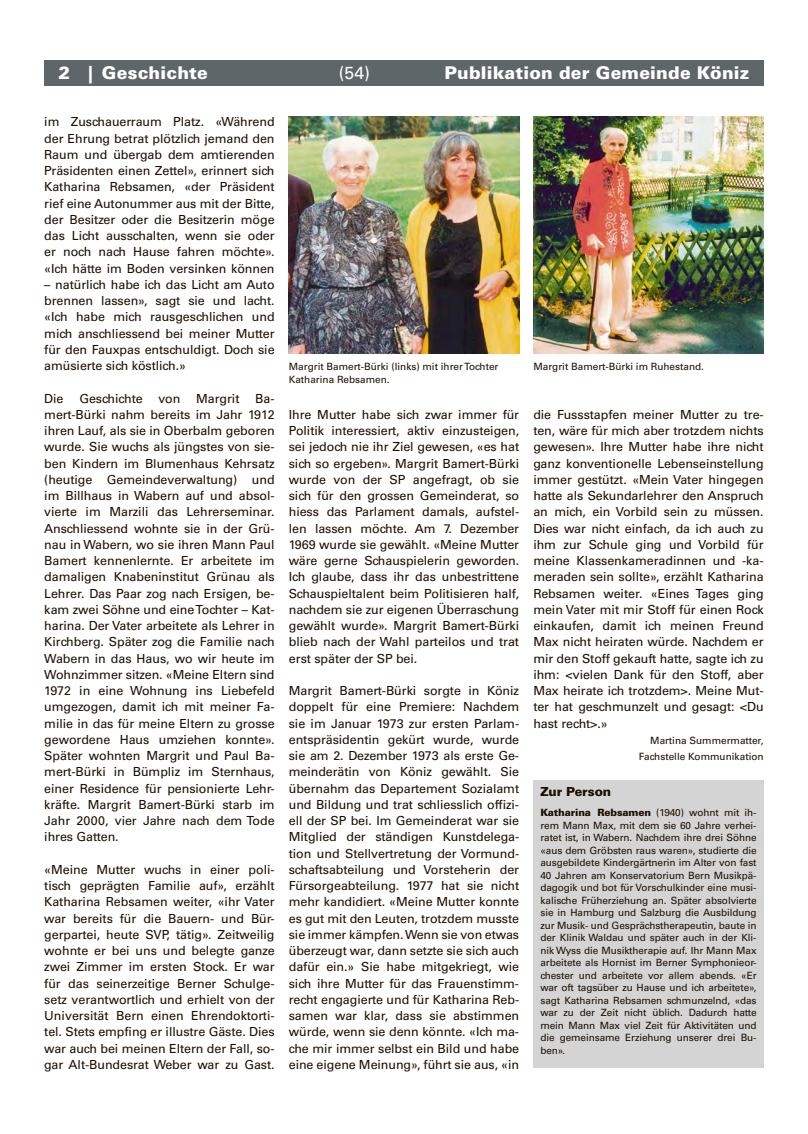
<style>
.page{position:relative;width:808px;height:1134px;background:#fff}
.page>*{position:absolute;margin:0;border:0;box-sizing:border-box;transform-origin:0 0}
.t1{font:900 17.5px "Univers LT Std";letter-spacing:.01em;color:#fff}
.t2{font:17.5px "Univers LT Std";color:#fff}
.t3{font:12.5px/16.2px "Univers LT Std";letter-spacing:-.005em;color:#1c0f00;text-align:justify}
.t4{font:900 12.5px "Univers LT Std";letter-spacing:-.01em;color:#1c0f00}
.t5{font:10px/12.5px "Univers LT Std";color:#1c0f00;text-align:right}
.s1{font-weight:900}
</style>
<div class="page">
<div style="left:44px;top:60px;width:720px;height:26px;background:#5f666a"></div>
<div style="left:533px;top:780px;width:231px;height:288px;background:#d5d4d4"></div>
<img style="left:289px;top:117px;width:230px;height:237px">
<img style="left:533px;top:117px;width:231px;height:237px">
<h1 class="t2" style="left:339px;top:62px;width:33px">(54)</h1>
<h1 class="t1" style="left:58px;top:62px;width:151px">2 | Geschichte</h1>
<h1 class="t1" style="left:444px;top:62px;width:307px">Publikation der Gemeinde Köniz</h1>
<p class="t3" style="left:44px;top:114px;width:232px">im Zuschauerraum Platz. «Während der Ehrung betrat plötzlich jemand den Raum und übergab dem amtierenden Präsidenten einen Zettel», erinnert sich Katharina Rebsamen, «der Präsident rief eine Autonummer aus mit der Bitte, der Besitzer oder die Besitzerin möge das Licht ausschalten, wenn sie oder er noch nach Hause fahren möchte». «Ich hätte im Boden versinken können</p>
<p class="t3" style="left:44px;top:276px;width:232px">– natürlich habe ich das Licht am Auto brennen lassen», sagt sie und lacht. «Ich habe mich rausgeschlichen und mich anschliessend bei meiner Mutter für den Fauxpas entschuldigt. Doch sie amüsierte sich köstlich.»</p>
<p class="t3" style="left:44px;top:390px;width:21px">Die</p>
<p class="t3" style="left:79px;top:390px;width:65px">Geschichte</p>
<p class="t3" style="left:159px;top:390px;width:23px">von</p>
<p class="t3" style="left:196px;top:390px;width:45px">Margrit</p>
<p class="t5" style="left:289px;top:360px;width:211px;text-align:left">Margrit Bamert-Bürki (links) mit ihrer Tochter<br>Katharina Rebsamen.</p>
<p class="t5" style="left:533px;top:360px;width:172px">Margrit Bamert-Bürki im Ruhestand.</p>
<p class="t3" style="left:44px;top:390px;width:232px;text-indent:211px">Ba&shy;mert-Bürki nahm bereits im Jahr 1912 ihren Lauf, als sie in Oberbalm geboren wurde. Sie wuchs als jüngstes von sie&shy;ben Kindern im Blumenhaus Kehrsatz (heutige Gemeindeverwaltung) und im Billhaus in Wabern auf und absol&shy;vierte im Marzili das Lehrerseminar.<br>Anschliessend wohnte sie in der Grü&shy;nau in Wabern, wo sie ihren Mann Paul Bamert kennenlernte. Er arbeitete im damaligen Knabeninstitut Grünau als Lehrer. Das Paar zog nach Ersigen, be&shy;kam zwei Söhne und eine Tochter – Kat&shy;harina. Der Vater arbeitete als Lehrer in Kirchberg. Später zog die Familie nach Wabern in das Haus, wo wir heute im Wohnzimmer sitzen. «Meine Eltern sind 1972 in eine Wohnung ins Liebefeld umgezogen, damit ich mit meiner Fa&shy;milie in das für meine Eltern zu grosse gewordene Haus umziehen konnte».<br>Später wohnten Margrit und Paul Ba&shy;mert-Bürki in Bümpliz im Sternhaus, einer Residence für pensionierte Lehr&shy;kräfte. Margrit Bamert-Bürki starb im Jahr 2000, vier Jahre nach dem Tode ihres Gatten.</p>
<p class="t3" style="left:44px;top:861px;width:232px">«Meine Mutter wuchs in einer poli&shy;tisch geprägten Familie auf», erzählt Katharina Rebsamen weiter, «ihr Vater war bereits für die Bauern- und Bür&shy;gerpartei, heute SVP, tätig». Zeitweilig wohnte er bei uns und belegte ganze zwei Zimmer im ersten Stock. Er war für das seinerzeitige Berner Schulge&shy;setz verantwortlich und erhielt von der Universität Bern einen Ehrendoktorti&shy;tel. Stets empfing er illustre Gäste. Dies war auch bei meinen Eltern der Fall, so&shy;gar Alt-Bundesrat Weber war zu Gast.</p>
<p class="t3" style="left:289px;top:406px;width:232px">Ihre Mutter habe sich zwar immer für Politik interessiert, aktiv einzusteigen, sei jedoch nie ihr Ziel gewesen, «es hat sich so ergeben». Margrit Bamert-Bürki wurde von der SP angefragt, ob sie sich für den grossen Gemeinderat, so hiess das Parlament damals, aufstel&shy;len lassen möchte. Am 7. Dezember 1969 wurde sie gewählt. «Meine Mutter wäre gerne Schauspielerin geworden.<br>Ich glaube, dass ihr das unbestrittene Schauspieltalent beim Politisieren half, nachdem sie zur eigenen Überraschung gewählt wurde». Margrit Bamert-Bürki blieb nach der Wahl parteilos und trat erst später der SP bei.</p>
<p class="t3" style="left:289px;top:683px;width:232px">Margrit Bamert-Bürki sorgte in Köniz doppelt für eine Premiere: Nachdem sie im Januar 1973 zur ersten Parlam&shy;entspräsidentin gekürt wurde, wurde sie am 2. Dezember 1973 als erste Ge&shy;meinderätin von Köniz gewählt. Sie übernahm das Departement Sozialamt und Bildung und trat schliesslich offizi&shy;ell der SP bei. Im Gemeinderat war sie Mitglied der ständigen Kunstdelega&shy;tion und Stellvertretung der Vormund&shy;schaftsabteilung und Vorsteherin der Fürsorgeabteilung. 1977 hat sie nicht mehr kandidiert. «Meine Mutter konnte es gut mit den Leuten, trotzdem musste sie immer kämpfen. Wenn sie von etwas überzeugt war, dann setzte sie sich auch dafür ein.» Sie habe mitgekriegt, wie sich ihre Mutter für das Frauenstimm&shy;recht engagierte und für Katharina Reb&shy;samen war klar, dass sie abstimmen würde, wenn sie denn könnte. «Ich ma&shy;che mir immer selbst ein Bild und habe eine eigene Meinung», führt sie aus, «in</p>
<p class="t3" style="left:533px;top:406px;width:232px">die Fussstapfen meiner Mutter zu tre&shy;ten, wäre für mich aber trotzdem nichts gewesen». Ihre Mutter habe ihre nicht ganz konventionelle Lebenseinstellung immer gestützt. «Mein Vater hingegen hatte als Sekundarlehrer den Anspruch an mich, ein Vorbild sein zu müssen.<br>Dies war nicht einfach, da ich auch zu ihm zur Schule ging und Vorbild für meine Klassenkameradinnen und -ka&shy;meraden sein sollte», erzählt Katharina Rebsamen weiter. «Eines Tages ging mein Vater mit mir Stoff für einen Rock einkaufen, damit ich meinen Freund Max nicht heiraten würde. Nachdem er mir den Stoff gekauft hatte, sagte ich zu ihm: &lt;vielen Dank für den Stoff, aber Max heirate ich trotzdem&gt;. Meine Mut&shy;ter hat geschmunzelt und gesagt: &lt;Du hast recht&gt;.»</p>
<p class="t5" style="left:639px;top:732px;width:126px;line-height:16.2px">Martina Summermatter,<br>Fachstelle Kommunikation</p>
<p class="t4" style="left:540px;top:784px;width:72px">Zur Person</p>
<p class="t5" style="left:540px;top:806px;width:218px;text-align:justify"><span class="s1">Katharina Rebsamen</span> (1940) wohnt mit ih&shy;rem Mann Max, mit dem sie 60 Jahre verhei&shy;ratet ist, in Wabern. Nachdem ihre drei Söhne «aus dem Gröbsten raus waren», studierte die ausgebildete Kindergärtnerin im Alter von fast 40 Jahren am Konservatorium Bern Musikpä&shy;dagogik und bot für Vorschulkinder eine musi&shy;kalische Früherziehung an. Später absolvierte sie in Hamburg und Salzburg die Ausbildung zur Musik- und Gesprächstherapeutin, baute in der Klinik Waldau und später auch in der Kli&shy;nik Wyss die Musiktherapie auf. Ihr Mann Max arbeitete als Hornist im Berner Symphonieor&shy;chester und arbeitete vor allem abends. «Er war oft tagsüber zu Hause und ich arbeitete», sagt Katharina Rebsamen schmunzelnd, «das war zu der Zeit nicht üblich. Dadurch hatte mein Mann Max viel Zeit für Aktivitäten und die gemeinsame Erziehung unserer drei Bu&shy;ben».</p>
</div>
